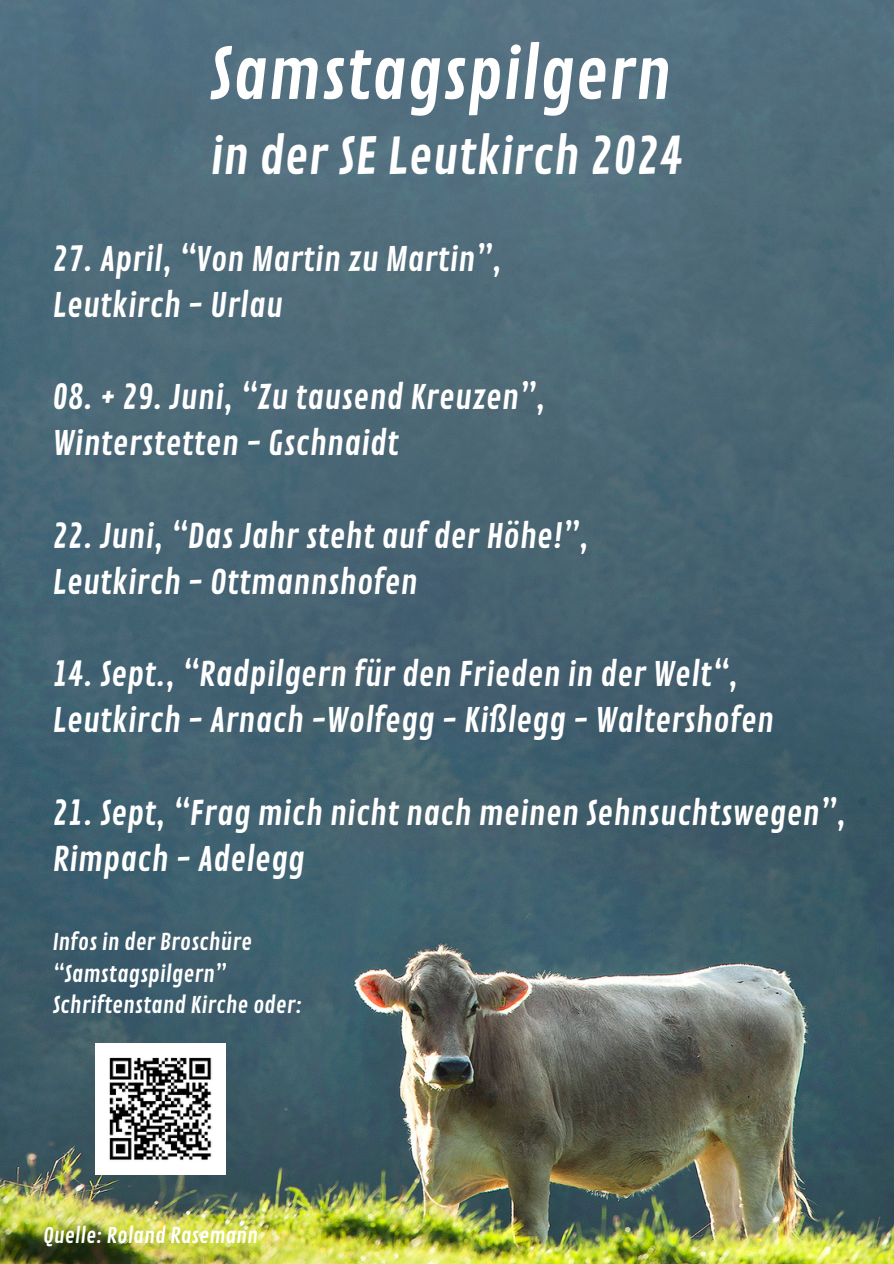
<style>
.page{position:relative;width:894px;height:1264px;background:#fff}
.page>*{position:absolute;margin:0;border:0;box-sizing:border-box;transform-origin:0 0}
.t1{font:69px "Contrail One";color:#fff}
.t2{font:49.5px "Contrail One";color:#fff}
.t3{font:33px/46.2px "Contrail One";color:#fff}
.t4{font:22.5px/31.5px "Contrail One";color:#fff}
.t5{font:21px "Contrail One";color:#fff}
</style>
<div class="page">
<img style="left:0;top:0;width:893px;height:1263px">
<img style="left:95px;top:1043px;width:130px;height:131px">
<p class="t1" style="left:208px;top:34px;width:464px">Samstagspilgern</p>
<p class="t2" style="left:210px;top:127px;width:474px">in der SE Leutkirch 2024</p>
<h1 class="t3" style="left:52px;top:237px;width:451px">27. April, “Von Martin zu Martin”,<br>Leutkirch - Urlau</h1>
<h2 class="t3" style="left:52px;top:375px;width:494px">08. + 29. Juni, “Zu tausend Kreuzen”,<br>Winterstetten - Gschnaidt</h2>
<h2 class="t3" style="left:52px;top:514px;width:538px">22. Juni, “Das Jahr steht auf der Höhe!”,<br>Leutkirch - Ottmannshofen</h2>
<h2 class="t3" style="left:52px;top:652px;width:723px">14. Sept., “Radpilgern für den Frieden in der Welt“,<br>Leutkirch - Arnach -Wolfegg - Kißlegg - Waltershofen</h2>
<h2 class="t3" style="left:52px;top:790px;width:795px">21. Sept, “Frag mich nicht nach meinen Sehnsuchtswegen”,<br>Rimpach - Adelegg</h2>
<p class="t4" style="left:52px;top:927px;width:201px">Infos in der Broschüre “Samstagspilgern”</p>
<p class="t4" style="left:52px;top:990px;width:251px">Schriftenstand Kirche oder:</p>
<p class="t5" style="left:43px;top:1223px;width:216px">Quelle: Roland Rasemann</p>
</div>
